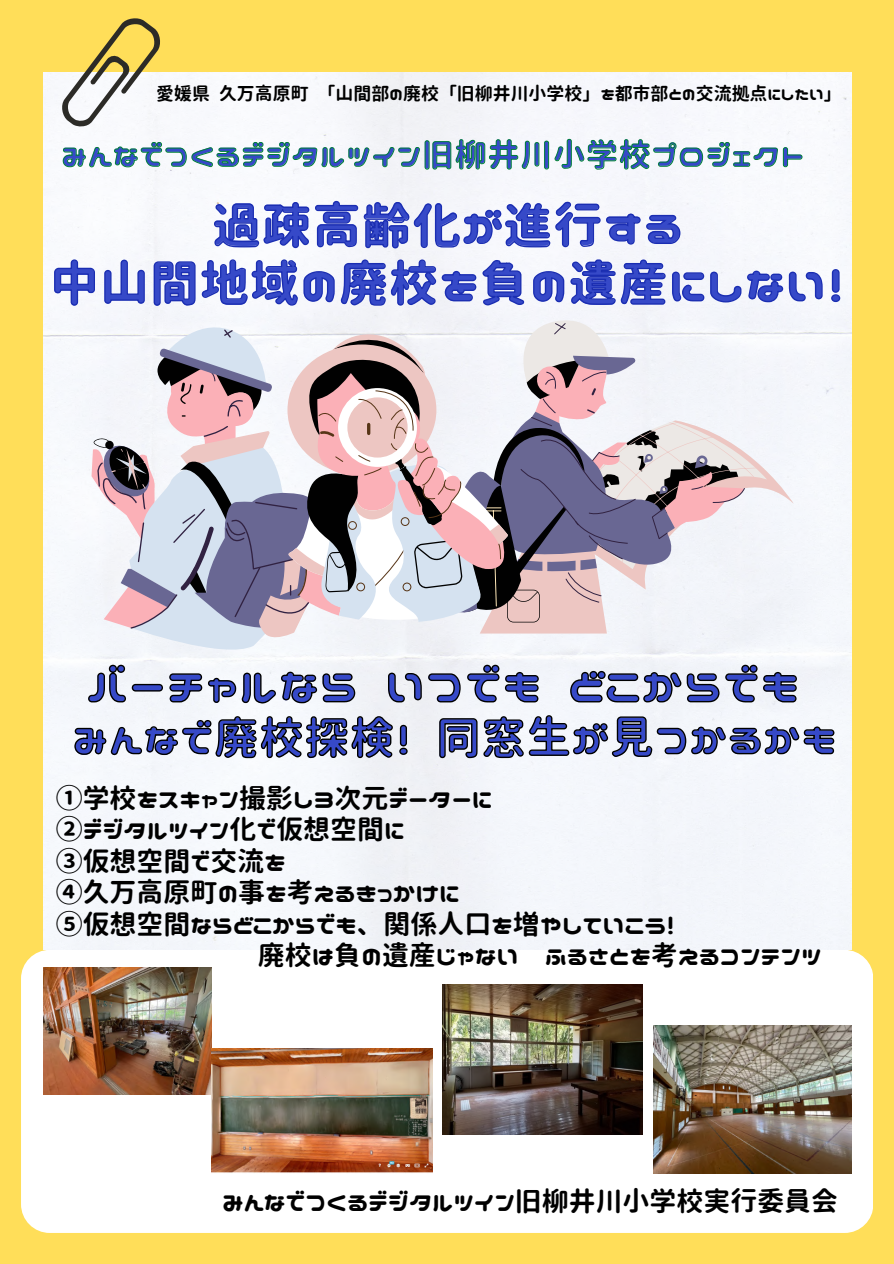
<style>
.page{position:relative;width:894px;height:1264px;background:#fff}
.page>*{position:absolute;margin:0;border:0;box-sizing:border-box;transform-origin:0 0}
.t1{font:48px/57.4px "Nico Moji";letter-spacing:.04em;color:#3649c8;text-align:center}
.t2{font:43.5px "Nico Moji";letter-spacing:.04em;color:#3649c8}
.t3{font:31.5px "Nico Moji";letter-spacing:.04em;color:#3649c8}
.t4{font:26.85px "Nico Moji";color:#000}
.t5{font:17.85px "Nico Moji";color:#000}
</style>
<div class="page">
<div style="left:0;top:0;width:893px;height:1263px;background:#ffde59"></div>
<div style="left:21px;top:949px;width:851px;height:283px;background:#fff;border-radius:29px"></div>
<div style="left:43px;top:72px;width:807px;height:877px;background:#f4f7fb"></div>
<img style="left:43px;top:967px;width:168px;height:127px">
<img style="left:442px;top:984px;width:200px;height:150px">
<img style="left:211px;top:1048px;width:221px;height:125px">
<img style="left:653px;top:1025px;width:198px;height:148px">
<svg style="left:43px;top:18px;width:759px;height:167px"></svg>
<svg style="left:53px;top:200px;width:787px;height:504px;background:#d3cfda"></svg>
<svg style="left:67px;top:714px;width:768px;height:54px;background:#cfd1d5"></svg>
<p class="t5" style="left:156px;top:84px;width:686px">愛媛県久万高原町「山間部の廃校「旧柳井川小学校」を都市部との交流拠点にしたい」</p>
<p class="t3" style="left:62px;top:139px;width:743px">みんなでつくるデジタルツイン旧柳井川小学校プロジェクト</p>
<h1 class="t1" style="left:50px;top:197px;width:795px">過疎高齢化が進行する<br>中山間地域の廃校を負の遺産にしない！</h1>
<h1 class="t1" style="left:87px;top:656px;width:712px">バーチャルならいつでもどこからでも</h1>
<h2 class="t2" style="left:73px;top:716px;width:763px">みんなで廃校探検！同窓生が見つかるかも</h2>
<p class="t4" style="left:56px;top:784px;width:437px">①学校をスキャン撮影し3次元データーに</p>
<p class="t4" style="left:56px;top:816px;width:350px">②デジタルツイン化で仮想空間に</p>
<p class="t4" style="left:56px;top:847px;width:231px">③仮想空間で交流を</p>
<p class="t4" style="left:56px;top:879px;width:405px">④久万高原町の事を考えるきっかけに</p>
<p class="t4" style="left:56px;top:910px;width:621px">⑤仮想空間ならどこからでも、関係人口を増やしていこう！</p>
<p class="t4" style="left:258px;top:942px;width:565px">廃校は負の遺産じゃない ふるさとを考えるコンテンツ</p>
<p class="t4" style="left:222px;top:1187px;width:617px">みんなでつくるデジタルツイン旧柳井川小学校実行委員会</p>
</div>
